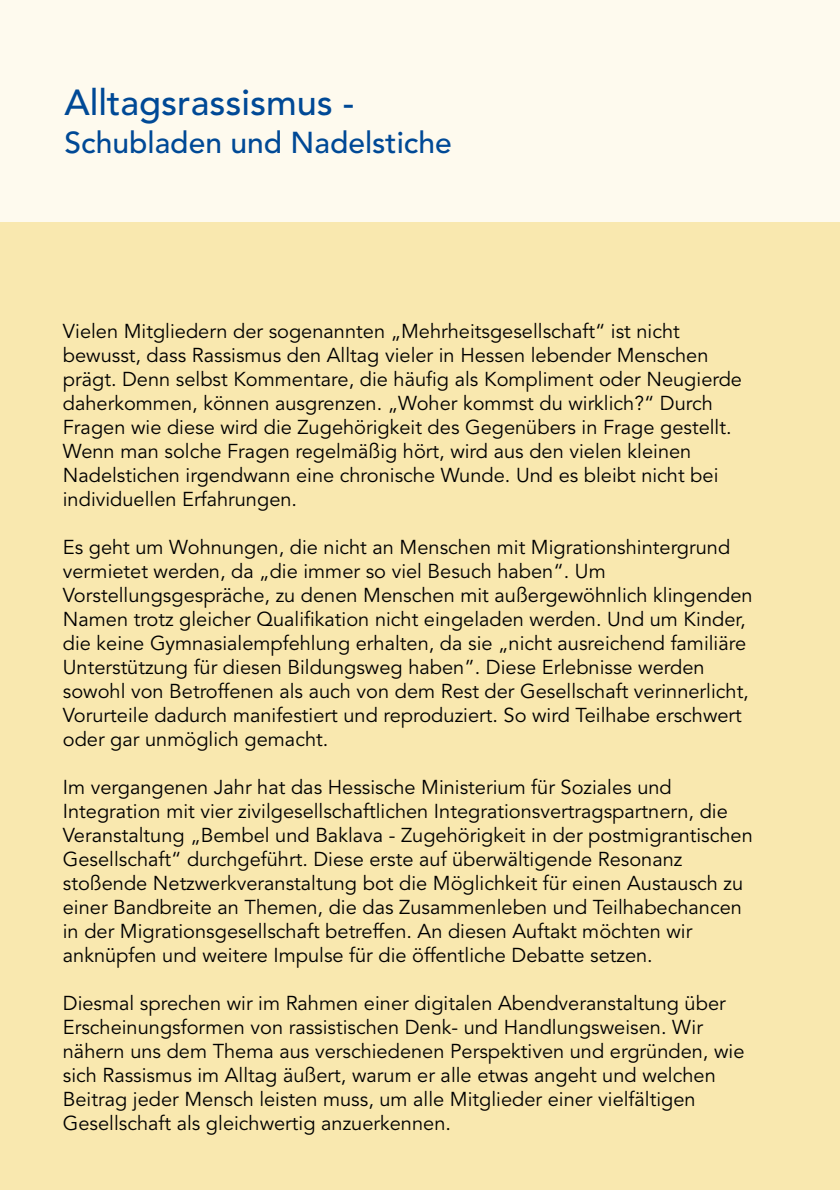
<style>
.page{position:relative;width:840px;height:1191px;background:#fff}
.page>*{position:absolute;margin:0;border:0;box-sizing:border-box;transform-origin:0 0}
.t1{font:500 36px "Avenir LT Std";color:#004996}
.t2{font:500 30px "Avenir LT Std";color:#004996}
.t3{font:20px/24px "Avenir LT Std";color:#000}
</style>
<div class="page">
<div style="left:0;top:218px;width:839px;height:972px;background:#f9e8af"></div>
<div style="left:0;top:0;width:839px;height:222px;background:#fefaee"></div>
<h1 class="t1" style="left:65px;top:81px;width:291px">Alltagsrassismus -</h1>
<h2 class="t2" style="left:65px;top:125px;width:388px">Schubladen und Nadelstiche</h2>
<p class="t3" style="left:63px;top:319px;width:680px">Vielen Mitgliedern der sogenannten „Mehrheitsgesellschaft“ ist nicht bewusst, dass Rassismus den Alltag vieler in Hessen lebender Menschen prägt. Denn selbst Kommentare, die häufg als Kompliment oder Neugierde daherkommen, können ausgrenzen. „Woher kommst du wirklich?“ Durch Fragen wie diese wird die Zugehörigkeit des Gegenübers in Frage gestellt.<br>Wenn man solche Fragen regelmäßig hört, wird aus den vielen kleinen Nadelstichen irgendwann eine chronische Wunde. Und es bleibt nicht bei individuellen Erfahrungen.</p>
<p class="t3" style="left:63px;top:535px;width:691px">Es geht um Wohnungen, die nicht an Menschen mit Migrationshintergrund vermietet werden, da „die immer so viel Besuch haben“. Um Vorstellungsgespräche, zu denen Menschen mit außergewöhnlich klingenden Namen trotz gleicher Qualifkation nicht eingeladen werden. Und um Kinder, die keine Gymnasialempfehlung erhalten, da sie „nicht ausreichend familiäre Unterstützung für diesen Bildungsweg haben”. Diese Erlebnisse werden sowohl von Betroffenen als auch von dem Rest der Gesellschaft verinnerlicht, Vorurteile dadurch manifestiert und reproduziert. So wird Teilhabe erschwert oder gar unmöglich gemacht.</p>
<p class="t3" style="left:63px;top:775px;width:691px">Im vergangenen Jahr hat das Hessische Ministerium für Soziales und Integration mit vier zivilgesellschaftlichen Integrationsvertragspartnern, die Veranstaltung „Bembel und Baklava - Zugehörigkeit in der postmigrantischen Gesellschaft“ durchgeführt. Diese erste auf überwältigende Resonanz stoßende Netzwerkveranstaltung bot die Möglichkeit für einen Austausch zu einer Bandbreite an Themen, die das Zusammenleben und Teilhabechancen in der Migrationsgesellschaft betreffen. An diesen Auftakt möchten wir anknüpfen und weitere Impulse für die öffentliche Debatte setzen.</p>
<p class="t3" style="left:63px;top:991px;width:682px">Diesmal sprechen wir im Rahmen einer digitalen Abendveranstaltung über Erscheinungsformen von rassistischen Denk- und Handlungsweisen. Wir nähern uns dem Thema aus verschiedenen Perspektiven und ergründen, wie sich Rassismus im Alltag äußert, warum er alle etwas angeht und welchen Beitrag jeder Mensch leisten muss, um alle Mitglieder einer vielfältigen Gesellschaft als gleichwertig anzuerkennen.</p>
</div>
